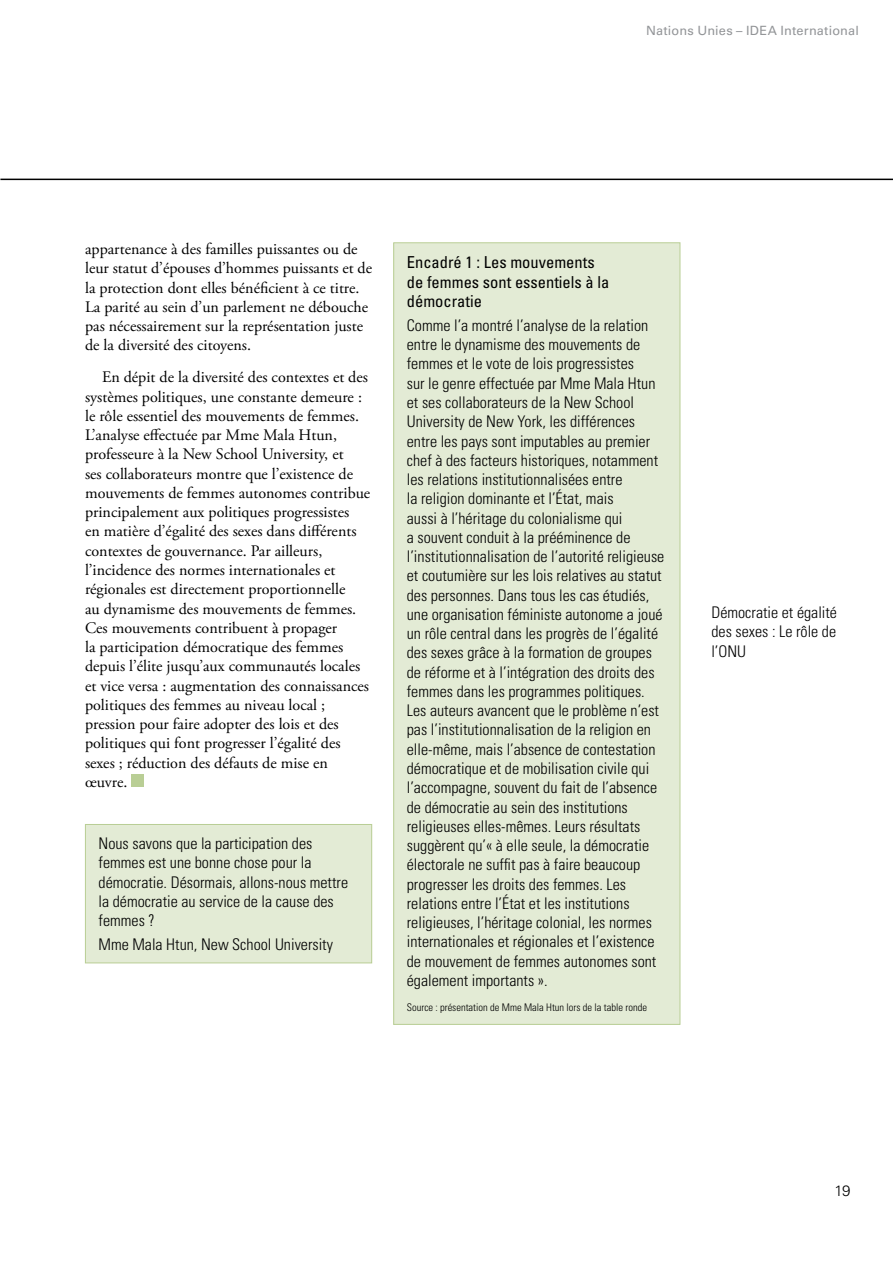
<style>
.page{position:relative;width:893px;height:1263px;background:#fff}
.page>*{position:absolute;margin:0;border:0;box-sizing:border-box;transform-origin:0 0}
.t1{font:condensed 16.5px/19.8px "Univers LT Std";color:#000}
.t2{font:300 condensed 16.05px/19.2px "Univers LT Std";color:#000}
.t3{font:16.05px/19.2px "Adobe Garamond Pro";color:#000}
.t4{font:300 15px "Univers LT Std";color:#000}
.t5{font:12.75px "Univers LT Std";letter-spacing:.015em;color:#939598}
.t6{font:300 condensed 10.5px "Univers LT Std";color:#000}
</style>
<div class="page">
<hr style="left:0;top:179px;width:893px;height:1px;background:#000">
<div style="left:131px;top:774px;width:13px;height:13px;background:#b9ce95"></div>
<div style="left:85px;top:824px;width:287px;height:139px;background:#e3ebd5"></div>
<div style="left:85px;top:824px;width:287px;height:139px;border:1px solid #b9ce95"></div>
<div style="left:394px;top:243px;width:286px;height:781px;background:#e3ebd5"></div>
<p class="t5" style="left:646px;top:23px;width:214px">Nations Unies – IDEA International</p>
<p class="t3" style="left:85px;top:240px;width:289px">appartenance à des familles puissantes ou de leur statut d’épouses d’hommes puissants et de la protection dont elles bénéficient à ce titre.<br>La parité au sein d’un parlement ne débouche pas nécessairement sur la représentation juste de la diversité des citoyens.</p>
<p class="t3" style="left:85px;top:368px;width:287px;text-indent:17px">En dépit de la diversité des contextes et des systèmes politiques, une constante demeure : le rôle essentiel des mouvements de femmes.<br>L’analyse effectuée par Mme Mala Htun, professeure à la New School University, et<br>ses collaborateurs montre que l’existence de mouvements de femmes autonomes contribue principalement aux politiques progressistes<br>en matière d’égalité des sexes dans différents contextes de gouvernance. Par ailleurs, l’incidence des normes internationales et régionales est directement proportionnelle<br>au dynamisme des mouvements de femmes.<br>Ces mouvements contribuent à propager<br>la participation démocratique des femmes depuis l’élite jusqu’aux communautés locales et vice versa : augmentation des connaissances politiques des femmes au niveau local ; pression pour faire adopter des lois et des politiques qui font progresser l’égalité des sexes ; réduction des défauts de mise en œuvre.</p>
<p class="t2" style="left:99px;top:834px;width:251px">Nous savons que la participation des femmes est une bonne chose pour la démocratie. Désormais, allons-nous mettre la démocratie au service de la cause des femmes ?</p>
<p class="t2" style="left:99px;top:934px;width:236px">Mme Mala Htun, New School University</p>
<p class="t1" style="left:407px;top:252px;width:204px">Encadré 1 : Les mouvements de femmes sont essentiels à la démocratie</p>
<p class="t2" style="left:407px;top:316px;width:259px">Comme l’a montré l’analyse de la relation entre le dynamisme des mouvements de femmes et le vote de lois progressistes<br>sur le genre effectuée par Mme Mala Htun et ses collaborateurs de la New School University de New York, les différences entre les pays sont imputables au premier chef à des facteurs historiques, notamment les relations institutionnalisées entre<br>la religion dominante et l’État, mais<br>aussi à l’héritage du colonialisme qui<br>a souvent conduit à la prééminence de l’institutionnalisation de l’autorité religieuse et coutumière sur les lois relatives au statut des personnes. Dans tous les cas étudiés, une organisation féministe autonome a joué un rôle central dans les progrès de l’égalité des sexes grâce à la formation de groupes de réforme et à l’intégration des droits des femmes dans les programmes politiques.<br>Les auteurs avancent que le problème n’est pas l’institutionnalisation de la religion en elle-même, mais l’absence de contestation démocratique et de mobilisation civile qui l’accompagne, souvent du fait de l’absence de démocratie au sein des institutions religieuses elles-mêmes. Leurs résultats suggèrent qu’« à elle seule, la démocratie électorale ne suffit pas à faire beaucoup progresser les droits des femmes. Les relations entre l’État et les institutions religieuses, l’héritage colonial, les normes internationales et régionales et l’existence de mouvement de femmes autonomes sont également importants ».</p>
<p class="t6" style="left:407px;top:1001px;width:242px">Source : présentation de Mme Mala Htun lors de la table ronde</p>
<p class="t2" style="left:711px;top:603px;width:127px;text-align:justify">Démocratie et égalité des sexes : Le rôle de l’ONU</p>
<p class="t4" style="left:834px;top:1181px;width:17px">19</p>
</div>
